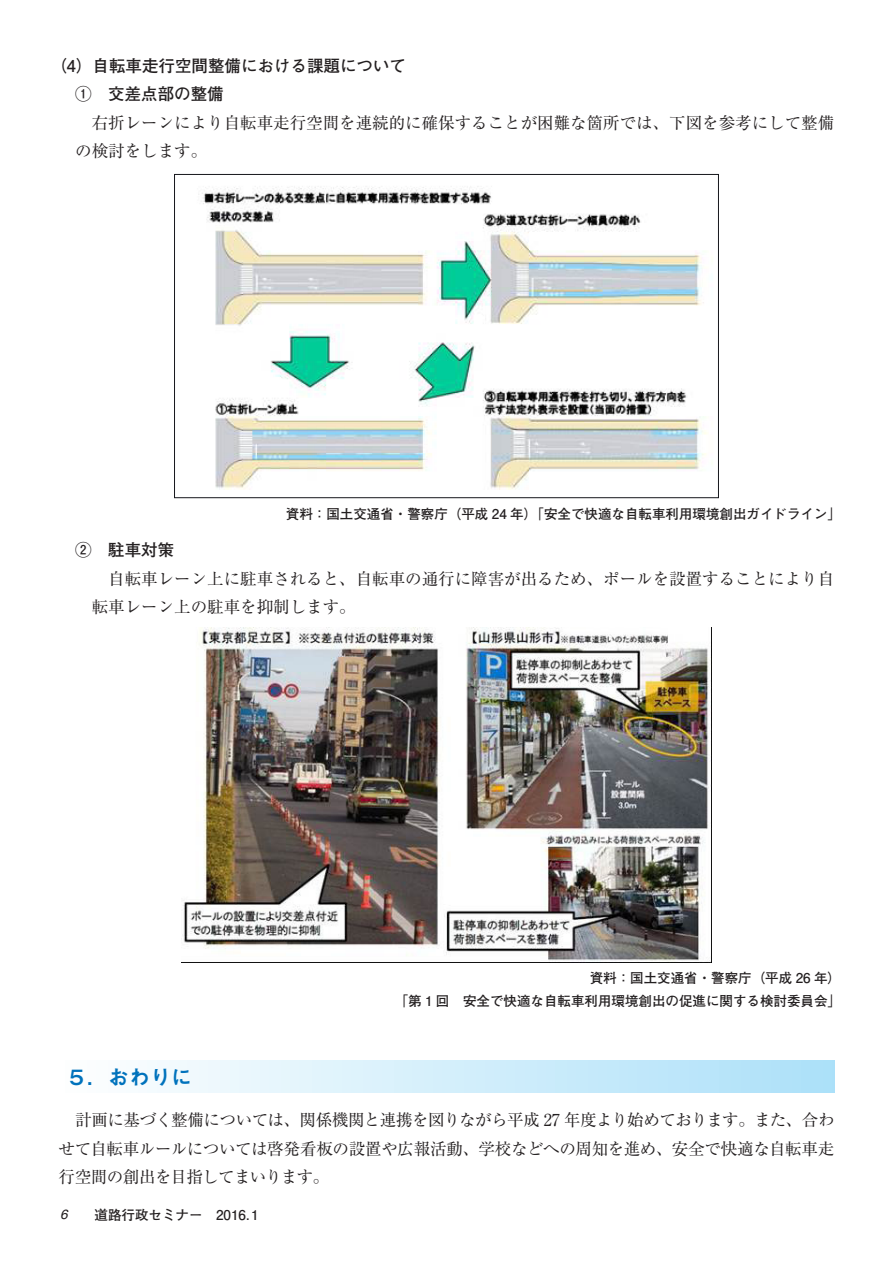
<style>
.page{position:relative;width:893px;height:1263px;background:#fff}
.page>*{position:absolute;margin:0;border:0;box-sizing:border-box;transform-origin:0 0}
.t1{font:21px "Midashi Go Pro MB31 90 msp RKSJ H";color:#0072bc}
.t2{font:16.5px/28.5px "Ryumin Pro Regular 90 msp RKSJ H";color:#231f20}
.t3{font:16.5px/28.5px "Futo Go B101 Pro Bold 90 msp RKSJ H";color:#231f20}
.t4{font:13.5px/22.5px "Futo Go B101 Pro Bold 90 msp RKSJ H";color:#231f20;text-align:right}
.s1{font-family:"Helvetica";font-style:italic}
</style>
<div class="page">
<img style="left:198px;top:186px;width:510px;height:304px">
<img style="left:183px;top:627px;width:528px;height:335px">
<div style="left:59px;top:1061px;width:775px;height:31px;background:linear-gradient(to right,#fefefe,#ace0f9)"></div>
<p class="t3" style="left:59px;top:53px;width:349px;text-indent:-8px">（4）自転車走行空間整備における課題について　①　交差点部の整備</p>
<p class="t2" style="left:75px;top:110px;width:760px;text-indent:16px">右折レーンにより自転車走行空間を連続的に確保することが困難な箇所では、下図を参考にして整備の検討をします。</p>
<p class="t4" style="left:286px;top:504px;width:557px">資料：国土交通省・警察庁（平成 24 年）「安全で快適な自転車利用環境創出ガイドライン」</p>
<p class="t3" style="left:59px;top:538px;width:117px">　②　駐車対策</p>
<p class="t2" style="left:92px;top:566px;width:744px;text-indent:16px">自転車レーン上に駐車されると、自転車の通行に障害が出るため、ポールを設置することにより自転車レーン上の駐車を抑制します。</p>
<p class="t4" style="left:395px;top:969px;width:448px">資料：国土交通省・警察庁（平成 26 年）<br>「第 1 回　安全で快適な自転車利用環境創出の促進に関する検討委員会」</p>
<p class="t1" style="left:66px;top:1069px;width:128px">５．おわりに</p>
<p class="t2" style="left:59px;top:1108px;width:777px;text-align:justify;text-indent:17px">計画に基づく整備については、関係機関と連携を図りながら平成 27 年度より始めております。また、合わせて自転車ルールについては啓発看板の設置や広報活動、学校などへの周知を進め、安全で快適な自転車走行空間の創出を目指してまいります。</p>
<p class="t4" style="left:60px;top:1205px;width:200px"><span class="s1">6</span>　　道路行政セミナー　2016. 1</p>
</div>
